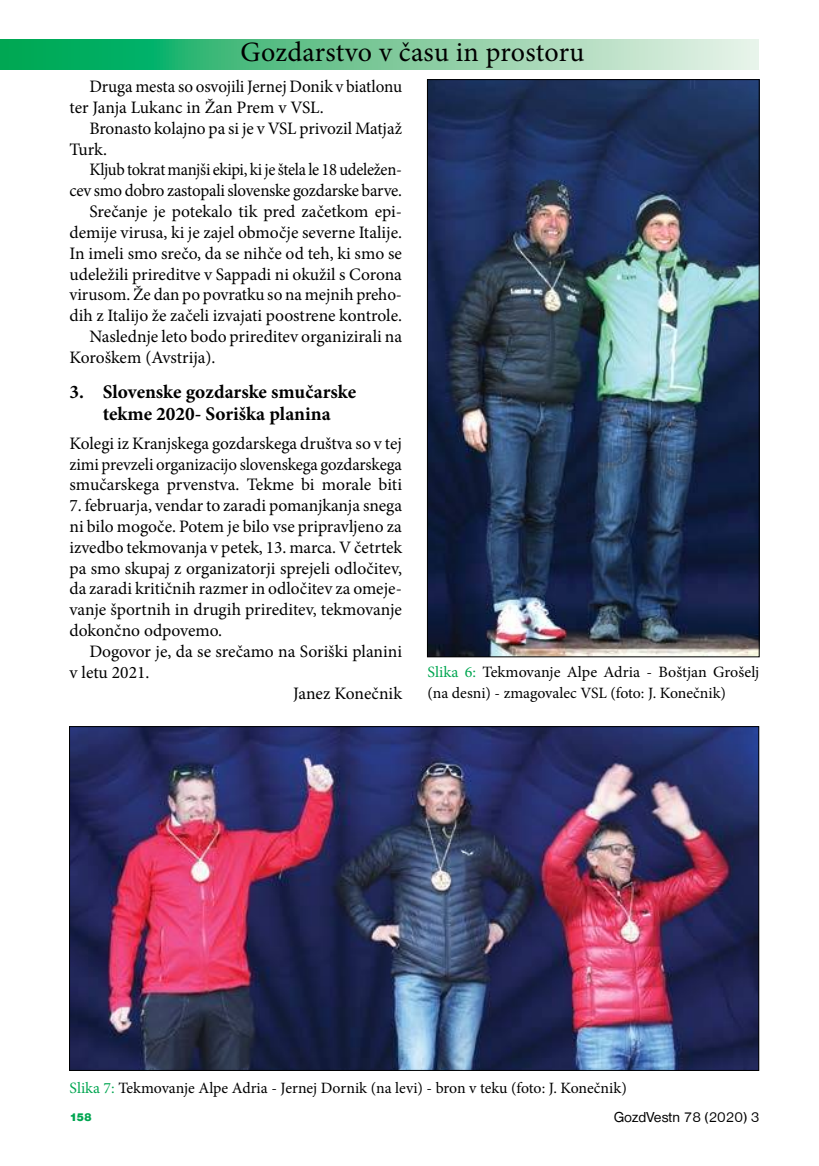
<style>
.page{position:relative;width:819px;height:1166px;background:#fff}
.page>*{position:absolute;margin:0;border:0;box-sizing:border-box;transform-origin:0 0}
.t1{font:28px "Minion Pro";letter-spacing:.005em;color:#000}
.t2{font:700 19.25px/21px "Minion Pro";color:#000;text-align:center}
.t3{font:17.5px/20.8px "Minion Pro";letter-spacing:-.005em;color:#000}
.t4{font:17.5px "Minion Pro";letter-spacing:-.005em;color:#000;scale:.95 1}
.t5{font:15.75px/21.2px "Minion Pro";color:#000}
.t6{font:14.88px "Nimbus San DEE";color:#000}
.t7{font:11.38px "Nimbus San DEE Blac";color:#00a651}
.s1{color:#00a651}
</style>
<div class="page">
<svg style="left:0;top:40px;width:759px;height:29px;background:#70c999"></svg>
<img style="left:71px;top:728px;width:686px;height:340px">
<img style="left:429px;top:81px;width:328px;height:574px">
<h1 class="t1" style="left:240px;top:33px;width:345px">Gozdarstvo v času in prostoru</h1>
<p class="t3" style="left:69px;top:76px;width:334px;text-indent:20px">Druga mesta so osvojili Jernej Donik v biatlonu ter Janja Lukanc in Žan Prem v VSL.</p>
<p class="t3" style="left:69px;top:118px;width:334px;text-indent:20px">Bronasto kolajno pa si je v VSL privozil Matjaž<br>Turk.</p>
<p class="t4" style="left:89px;top:158px;width:330px">Kljub tokrat manjši ekipi, ki je štela le 18 udeležen-</p>
<p class="t3" style="left:69px;top:180px;width:334px">cev smo dobro zastopali slovenske gozdarske barve.</p>
<p class="t3" style="left:89px;top:201px;width:314px">Srečanje je potekalo tik pred začetkom epi-</p>
<p class="t3" style="left:69px;top:222px;width:334px">demije virusa, ki je zajel območje severne Italije.</p>
<p class="t3" style="left:69px;top:243px;width:334px">In imeli smo srečo, da se nihče od teh, ki smo se</p>
<p class="t3" style="left:69px;top:264px;width:334px">udeležili prireditve v Sappadi ni okužil s Corona</p>
<p class="t3" style="left:69px;top:284px;width:334px">virusom. Že dan po povratku so na mejnih preho-</p>
<p class="t3" style="left:69px;top:305px;width:334px">dih z Italijo že začeli izvajati poostrene kontrole.</p>
<p class="t3" style="left:89px;top:326px;width:314px">Naslednje leto bodo prireditev organizirali na</p>
<p class="t3" style="left:69px;top:347px;width:148px">Koroškem (Avstrija).</p>
<p class="t2" style="left:69px;top:382px;width:288px">3. Slovenske gozdarske smučarske tekme 2020- Soriška planina</p>
<p class="t3" style="left:69px;top:433px;width:334px;text-align:justify">Kolegi iz Kranjskega gozdarskega društva so v tej zimi prevzeli organizacijo slovenskega gozdarskega smučarskega prvenstva. Tekme bi morale biti</p>
<p class="t3" style="left:69px;top:495px;width:334px;text-align:justify">7. februarja, vendar to zaradi pomanjkanja snega ni bilo mogoče. Potem je bilo vse pripravljeno za izvedbo tekmovanja v petek, 13. marca. V četrtek pa smo skupaj z organizatorji sprejeli odločitev, da zaradi kritičnih razmer in odločitev za omeje&shy;vanje športnih in drugih prireditev, tekmovanje dokončno odpovemo.</p>
<p class="t3" style="left:89px;top:641px;width:314px">Dogovor je, da se srečamo na Soriški planini</p>
<p class="t3" style="left:69px;top:662px;width:81px">v letu 2021.</p>
<p class="t3" style="left:293px;top:683px;width:110px">Janez Konečnik</p>
<p class="t5" style="left:427px;top:661px;width:333px"><span class="s1">Slika 6:</span> Tekmovanje Alpe Adria - Boštjan Grošelj (na desni) - zmagovalec VSL (foto: J. Konečnik)</p>
<p class="t5" style="left:70px;top:1077px;width:558px"><span class="s1">Slika 7:</span> Tekmovanje Alpe Adria - Jernej Dornik (na levi) - bron v teku (foto: J. Konečnik)</p>
<p class="t7" style="left:69px;top:1111px;width:24px">158</p>
<p class="t6" style="left:613px;top:1109px;width:147px">GozdVestn 78 (2020) 3</p>
</div>
